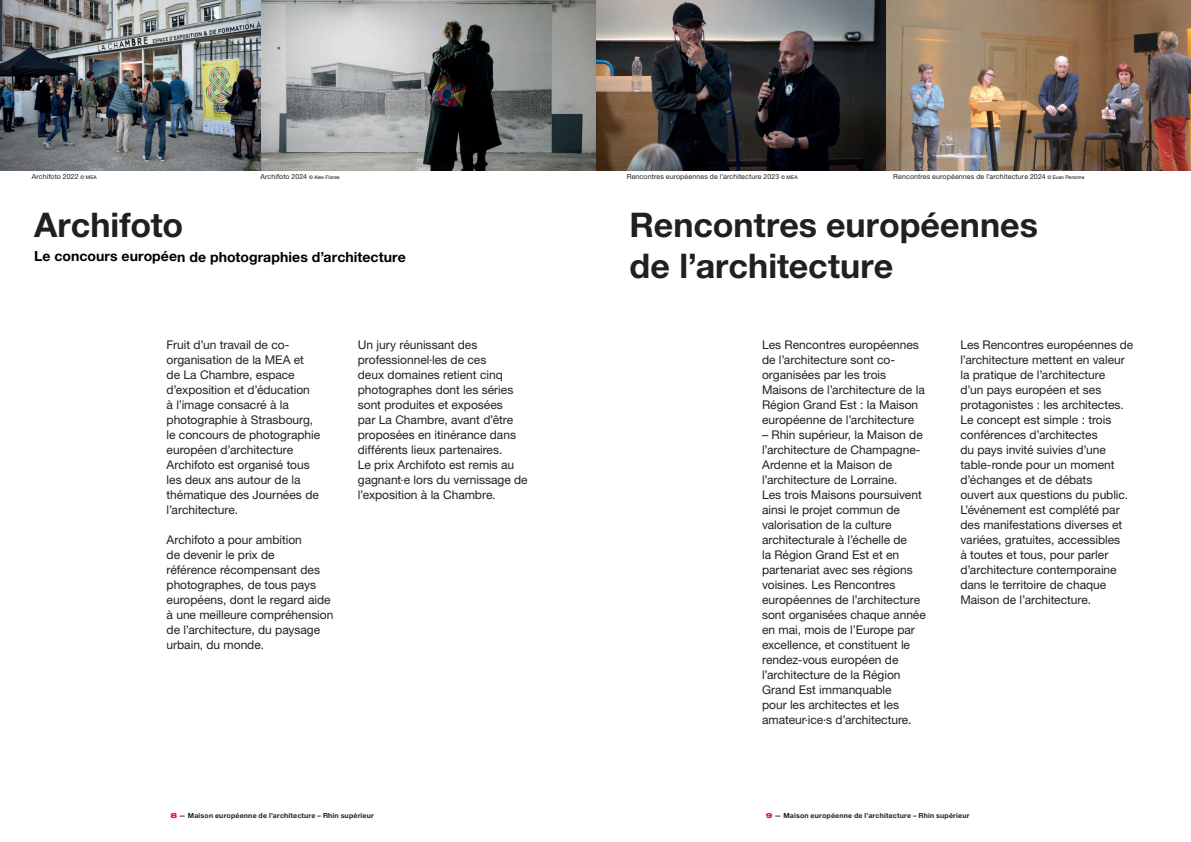
<style>
.page{position:relative;width:1191px;height:842px;background:#fff}
.page>*{position:absolute;margin:0;border:0;box-sizing:border-box;transform-origin:0 0}
.t1{font:700 34px/41px "Helvetica Neue LT Std";color:#231f20}
.t2{font:700 14px "Helvetica Neue LT Std";color:#000}
.t3{font:12px/15px "Helvetica Neue LT Std";letter-spacing:-.005em;color:#231f20}
.t4{font:7px "Helvetica Neue LT Std";letter-spacing:.015em;color:#231f20}
.t5{font:700 7px "Helvetica Neue LT Std";letter-spacing:.03em;color:#231f20}
.s1{font-size:5px;color:#000}
.s2{font-weight:900;font-stretch:expanded;color:#ee1d23}
</style>
<div class="page">
<img style="left:0;top:0;width:1191px;height:170px">
<p class="t4" style="left:32px;top:173px;width:67px">Archifoto 2022 <span class="s1">© MEA</span></p>
<p class="t4" style="left:260px;top:173px;width:81px">Archifoto 2024 <span class="s1">© Alex Flores</span></p>
<p class="t4" style="left:627px;top:173px;width:172px">Rencontres européennes de l’architecture 2023 <span class="s1">© MEA</span></p>
<p class="t4" style="left:893px;top:173px;width:193px">Rencontres européennes de l’architecture 2024 <span class="s1">© Evan Peronne</span></p>
<h1 class="t1" style="left:34px;top:204px;width:151px">Archifoto</h1>
<p class="t2" style="left:34px;top:248px;width:373px">Le concours européen de photographies d’architecture</p>
<h1 class="t1" style="left:629px;top:204px;width:410px">Rencontres européennes de l’architecture</h1>
<p class="t3" style="left:167px;top:337px;width:155px">Fruit d’un travail de co&shy;organisation de la MEA et de La Chambre, espace d’exposition et d’éducation<br>à l’image consacré à la photographie à Strasbourg, le concours de photographie européen d’architecture<br>Archifoto est organisé tous les deux ans autour de la thématique des Journées de l’architecture.</p>
<p class="t3" style="left:167px;top:532px;width:168px">Archifoto a pour ambition<br>de devenir le prix de<br>référence récompensant des photographes, de tous pays européens, dont le regard aide à une meilleure compréhension de l’architecture, du paysage urbain, du monde.</p>
<p class="t3" style="left:358px;top:337px;width:171px">Un jury réunissant des professionnel·les de ces<br>deux domaines retient cinq photographes dont les séries sont produites et exposées<br>par La Chambre, avant d’être proposées en itinérance dans différents lieux partenaires.<br>Le prix Archifoto est remis au gagnant·e lors du vernissage de l’exposition à la Chambre.</p>
<p class="t3" style="left:762px;top:337px;width:164px">Les Rencontres européennes de l’architecture sont co&shy;organisées par les trois<br>Maisons de l’architecture de la<br>Région Grand Est : la Maison européenne de l’architecture</p>
<p class="t3" style="left:762px;top:427px;width:165px">– Rhin supérieur, la Maison de l’architecture de Champagne-<br>Ardenne et la Maison de l’architecture de Lorraine.<br>Les trois Maisons poursuivent ainsi le projet commun de valorisation de la culture architecturale à l’échelle de<br>la Région Grand Est et en partenariat avec ses régions voisines. Les Rencontres européennes de l’architecture sont organisées chaque année en mai, mois de l’Europe par excellence, et constituent le rendez-vous européen de l’architecture de la Région<br>Grand Est immanquable<br>pour les architectes et les amateur·ice·s d’architecture.</p>
<p class="t3" style="left:960px;top:337px;width:174px">Les Rencontres européennes de l’architecture mettent en valeur la pratique de l’architecture<br>d’un pays européen et ses protagonistes : les architectes.<br>Le concept est simple : trois conférences d’architectes<br>du pays invité suivies d’une table-ronde pour un moment d’échanges et de débats<br>ouvert aux questions du public.<br>L’événement est complété par des manifestations diverses et variées, gratuites, accessibles<br>à toutes et tous, pour parler d’architecture contemporaine dans le territoire de chaque<br>Maison de l’architecture.</p>
<p class="t5" style="left:170px;top:812px;width:205px"><span class="s2">8</span> — Maison européenne de l’architecture – Rhin supérieur</p>
<p class="t5" style="left:766px;top:812px;width:205px"><span class="s2">9</span> — Maison européenne de l’architecture – Rhin supérieur</p>
</div>
